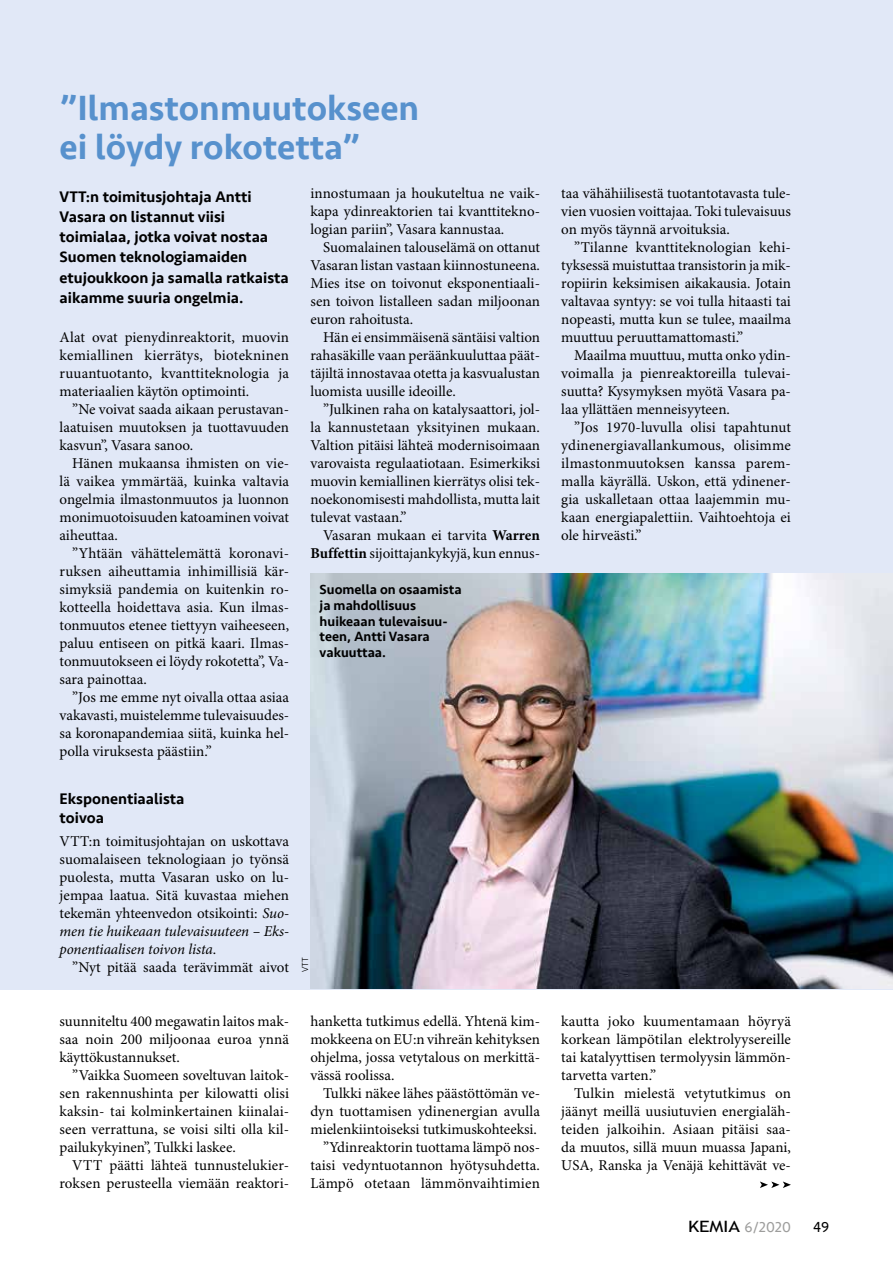
<style>
.page{position:relative;width:893px;height:1263px;background:#fff}
.page>*{position:absolute;margin:0;border:0;box-sizing:border-box;transform-origin:0 0}
.t1{font:500 36px/39px "Seravek";color:#5791cd}
.t2{font:500 15.75px/20.2px "Seravek";color:#000}
.t3{font:15px/18px "Minion Pro";color:#000;text-align:justify}
.t4{font:15px "Seravek";color:#9d9d9c}
.t5{font:15px "Seravek";color:#000}
.t6{font:500 13.8px/15.8px "Seravek";color:#000}
.t7{font:300 9px "Seravek";color:#000}
.s1{font-style:italic}
.s2{font-weight:700}
.s3{font-family:"Trebuchet MS";font-size:15.6px;color:#000}
</style>
<div class="page">
<div style="left:0;top:0;width:893px;height:989px;background:#e1e8f7"></div>
<img style="left:310px;top:573px;width:583px;height:416px">
<svg style="left:760px;top:1181px;width:31px;height:7px"></svg>
<h1 class="t1" style="left:60px;top:88px;width:361px">”Ilmastonmuutokseen ei löydy rokotetta”</h1>
<p class="t2" style="left:60px;top:186px;width:231px">VTT:n toimitusjohtaja Antti<br>Vasara on listannut viisi toimialaa, jotka voivat nostaa<br>Suomen teknologiamaiden etujoukkoon ja samalla ratkaista aikamme suuria ongelmia.</p>
<p class="t3" style="left:60px;top:329px;width:231px">Alat ovat pienydinreaktorit, muovin kemiallinen kierrätys, biotekninen ruuantuotanto, kvanttiteknologia ja materiaalien käytön optimointi.</p>
<p class="t3" style="left:60px;top:401px;width:231px;text-indent:13px">”Ne voivat saada aikaan perustavan&shy;laatuisen muutoksen ja tuottavuuden kasvun”, Vasara sanoo.</p>
<p class="t3" style="left:60px;top:455px;width:231px;text-indent:13px">Hänen mukaansa ihmisten on vie&shy;lä vaikea ymmärtää, kuinka valtavia ongelmia ilmastonmuutos ja luonnon monimuotoisuuden katoaminen voivat aiheuttaa.</p>
<p class="t3" style="left:60px;top:545px;width:231px;text-indent:13px">”Yhtään vähättelemättä koronavi&shy;ruksen aiheuttamia inhimillisiä kär&shy;simyksiä pandemia on kuitenkin ro&shy;kotteella hoidettava asia. Kun ilmas&shy;tonmuutos etenee tiettyyn vaiheeseen, paluu entiseen on pitkä kaari. Ilmas&shy;tonmuutokseen ei löydy rokotetta”, Va&shy;sara painottaa.</p>
<p class="t3" style="left:60px;top:689px;width:231px;text-indent:13px">”Jos me emme nyt oivalla ottaa asiaa vakavasti, muistelemme tulevaisuudes&shy;sa koronapandemiaa siitä, kuinka hel&shy;polla viruksesta päästiin.”</p>
<p class="t2" style="left:60px;top:789px;width:126px;line-height:18.9px">Eksponentiaalista toivoa</p>
<p class="t3" style="left:60px;top:833px;width:231px">VTT:n toimitusjohtajan on uskottava suomalaiseen teknologiaan jo työnsä puolesta, mutta Vasaran usko on lu&shy;jempaa laatua. Sitä kuvastaa miehen tekemän yhteenvedon otsikointi: <span class="s1">Suo&shy;men tie huikeaan tulevaisuuteen – Eks&shy;ponentiaalisen toivon lista</span>.</p>
<p class="t3" style="left:72px;top:959px;width:218px">”Nyt pitää saada terävimmät aivot</p>
<p class="t3" style="left:310px;top:185px;width:231px">innostumaan ja houkuteltua ne vaik&shy;kapa ydinreaktorien tai kvanttitekno&shy;logian pariin”, Vasara kannustaa.</p>
<p class="t3" style="left:310px;top:239px;width:231px;text-indent:13px">Suomalainen talouselämä on ottanut Vasaran listan vastaan kiinnostuneena.<br>Mies itse on toivonut eksponentiaali&shy;sen toivon listalleen sadan miljoonan euron rahoitusta.</p>
<p class="t3" style="left:310px;top:329px;width:231px;text-indent:13px">Hän ei ensimmäisenä säntäisi valtion rahasäkille vaan peräänkuuluttaa päät&shy;täjiltä innostavaa otetta ja kasvualustan luomista uusille ideoille.</p>
<p class="t3" style="left:310px;top:401px;width:231px;text-indent:13px">”Julkinen raha on katalysaattori, jol&shy;la kannustetaan yksityinen mukaan.<br>Valtion pitäisi lähteä modernisoimaan varovaista regulaatiotaan. Esimerkiksi muovin kemiallinen kierrätys olisi tek&shy;noekonomisesti mahdollista, mutta lait tulevat vastaan.”</p>
<p class="t3" style="left:310px;top:527px;width:231px;text-align:right">Vasaran mukaan ei tarvita <span class="s2">Warren<br>Buffettin</span> sijoittajankykyjä, kun ennus-</p>
<p class="t6" style="left:320px;top:582px;width:143px">Suomella on osaamista ja mahdollisuus huikeaan tulevaisuu&shy;teen, Antti Vasara vakuuttaa.</p>
<p class="t7" style="left:300px;top:972px;width:16px;rotate:-90deg">VTT</p>
<p class="t3" style="left:60px;top:1013px;width:231px">suunniteltu 400 megawatin laitos mak&shy;saa noin 200 miljoonaa euroa ynnä käyttökustannukset.</p>
<p class="t3" style="left:60px;top:1067px;width:231px;text-indent:13px">”Vaikka Suomeen soveltuvan laitok&shy;sen rakennushinta per kilowatti olisi kaksin- tai kolminkertainen kiinalai&shy;seen verrattuna, se voisi silti olla kil&shy;pailukykyinen”, Tulkki laskee.</p>
<p class="t3" style="left:60px;top:1157px;width:231px;text-align:right">VTT päätti lähteä tunnustelukier&shy;roksen perusteella viemään reaktori-</p>
<p class="t3" style="left:310px;top:1013px;width:231px">hanketta tutkimus edellä. Yhtenä kim&shy;mokkeena on EU:n vihreän kehityksen ohjelma, jossa vetytalous on merkittä&shy;vässä roolissa.</p>
<p class="t3" style="left:310px;top:1085px;width:231px;text-align:right">Tulkki näkee lähes päästöttömän ve&shy;dyn tuottamisen ydinenergian avulla mielenkiintoiseksi tutkimuskohteeksi. ”Ydinreaktorin tuottama lämpö nos&shy;taisi vedyntuotannon hyötysuhdetta.<br>Lämpö otetaan lämmönvaihtimien</p>
<p class="t3" style="left:561px;top:185px;width:231px">taa vähähiilisestä tuotantotavasta tule&shy;vien vuosien voittajaa. Toki tulevaisuus on myös täynnä arvoituksia.</p>
<p class="t3" style="left:561px;top:239px;width:231px;text-indent:13px">”Tilanne kvanttiteknologian kehi&shy;tyksessä muistuttaa transistorin ja mik&shy;ropiirin keksimisen aikakausia. Jotain valtavaa syntyy: se voi tulla hitaasti tai nopeasti, mutta kun se tulee, maailma muuttuu peruuttamattomasti.”</p>
<p class="t3" style="left:561px;top:347px;width:231px;text-indent:13px">Maailma muuttuu, mutta onko ydin&shy;voimalla ja pienreaktoreilla tulevai&shy;suutta? Kysymyksen myötä Vasara pa&shy;laa yllättäen menneisyyteen.</p>
<p class="t3" style="left:561px;top:419px;width:231px;text-indent:13px">”Jos 1970-luvulla olisi tapahtunut ydinenergiavallankumous, olisimme ilmastonmuutoksen kanssa parem&shy;malla käyrällä. Uskon, että ydinener&shy;gia uskalletaan ottaa laajemmin mu&shy;kaan energiapalettiin. Vaihtoehtoja ei ole hirveästi.”</p>
<p class="t3" style="left:561px;top:1013px;width:231px">kautta joko kuumentamaan höyryä korkean lämpötilan elektrolyysereille tai katalyyttisen termolyysin lämmön&shy;tarvetta varten.”</p>
<p class="t3" style="left:561px;top:1085px;width:231px;text-indent:13px">Tulkin mielestä vetytutkimus on jäänyt meillä uusiutuvien energialäh&shy;teiden jalkoihin. Asiaan pitäisi saa&shy;da muutos, sillä muun muassa Japani, USA, Ranska ja Venäjä kehittävät ve-</p>
<p class="t4" style="left:688px;top:1215px;width:104px"><span class="s3">KEMIA</span> 6/2020</p>
<p class="t5" style="left:813px;top:1215px;width:18px">49</p>
</div>
